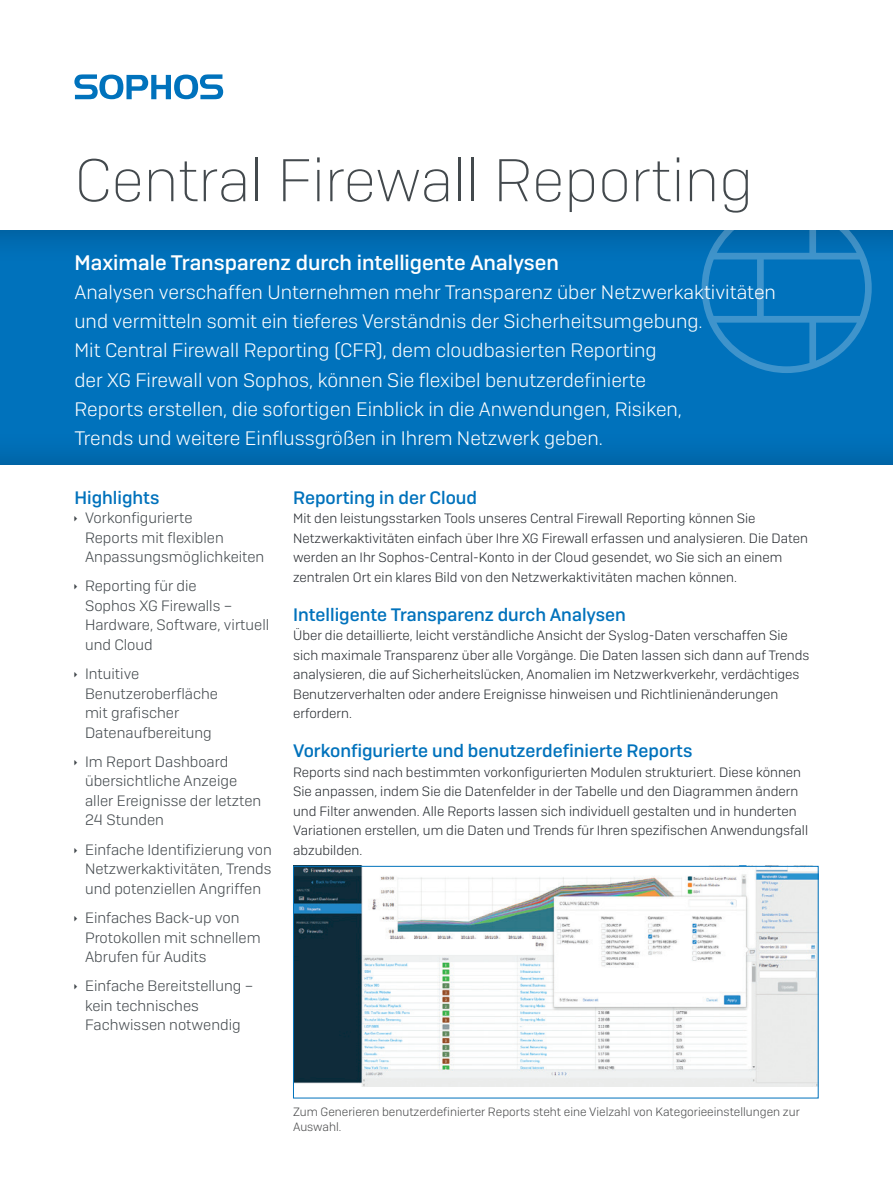
<style>
.page{position:relative;width:893px;height:1191px;background:#fff}
.page>*{position:absolute;margin:0;border:0;box-sizing:border-box;transform-origin:0 0}
.t1{font:200 60px "Sophos Sans";color:#43494d}
.Intro_subheading{font:500 21px "Sophos Sans";color:#fff}
.Intro_copy{font:300 19.5px/29.2px "Sophos Sans";color:#fff}
.Subheading_1{font:500 18px "Sophos Sans";color:#0072bc}
.t2{font:300 15px/19.5px "Sophos Sans";color:#43494d}
.Body_Copy{font:300 13.5px/19.5px "Sophos Sans";color:#282c31}
.t3{font:300 12px/14.7px "Sophos Sans";color:#4b4c4d}
</style>
<div class="page">
<div style="left:0;top:224px;width:893px;height:242px;background:#231f20;opacity:.3"></div>
<svg style="left:702px;top:224px;width:170px;height:149px;background:#177dbf"></svg>
<svg style="left:74px;top:74px;width:149px;height:25px"></svg>
<img style="left:295px;top:868px;width:522px;height:218px">
<div style="left:293px;top:866px;width:526px;height:232px;border:1px solid #0072bc"></div>
<p class="t1" style="left:74px;top:145px;width:680px">Central Firewall Reporting</p>
<p class="Intro_subheading" style="left:74px;top:249px;width:486px">Maximale Transparenz durch intelligente Analysen</p>
<p class="Intro_copy" style="left:74px;top:277px;width:703px">Analysen verschaffen Unternehmen mehr Transparenz über Netzwerkaktivitäten und vermitteln somit ein tieferes Verständnis der Sicherheitsumgebung.<br>Mit Central Firewall Reporting (CFR), dem cloudbasierten Reporting<br>der XG Firewall von Sophos, können Sie flexibel benutzerdefinierte<br>Reports erstellen, die sofortigen Einblick in die Anwendungen, Risiken,<br>Trends und weitere Einflussgrößen in Ihrem Netzwerk geben.</p>
<p class="Subheading_1" style="left:74px;top:486px;width:87px">Highlights</p>
<p class="t2" style="left:85px;top:508px;width:181px">Vorkonfigurierte<br>Reports mit flexiblen<br>Anpassungsmöglichkeiten</p>
<p class="t2" style="left:85px;top:576px;width:186px">Reporting für die<br>Sophos XG Firewalls –<br>Hardware, Software, virtuell und Cloud</p>
<p class="t2" style="left:85px;top:664px;width:134px">Intuitive<br>Benutzeroberfläche mit grafischer<br>Datenaufbereitung</p>
<p class="t2" style="left:85px;top:751px;width:178px">Im Report Dashboard übersichtliche Anzeige aller Ereignisse der letzten<br>24 Stunden</p>
<p class="t2" style="left:85px;top:839px;width:188px;text-align:justify">Einfache Identifizierung von Netzwerkaktivitäten, Trends und potenziellen Angriffen</p>
<p class="t2" style="left:85px;top:907px;width:177px">Einfaches Back-up von<br>Protokollen mit schnellem<br>Abrufen für Audits</p>
<p class="t2" style="left:85px;top:976px;width:170px">Einfache Bereitstellung – kein technisches<br>Fachwissen notwendig</p>
<p class="Subheading_1" style="left:293px;top:486px;width:186px">Reporting in der Cloud</p>
<p class="Body_Copy" style="left:293px;top:508px;width:516px">Mit den leistungsstarken Tools unseres Central Firewall Reporting können Sie Netzwerkaktivitäten einfach über Ihre XG Firewall erfassen und analysieren. Die Daten werden an Ihr Sophos-Central-Konto in der Cloud gesendet, wo Sie sich an einem zentralen Ort ein klares Bild von den Netzwerkaktivitäten machen können.</p>
<p class="Subheading_1" style="left:293px;top:603px;width:334px">Intelligente Transparenz durch Analysen</p>
<p class="Body_Copy" style="left:293px;top:625px;width:518px">Über die detaillierte, leicht verständliche Ansicht der Syslog-Daten verschaffen Sie sich maximale Transparenz über alle Vorgänge. Die Daten lassen sich dann auf Trends analysieren, die auf Sicherheitslücken, Anomalien im Netzwerkverkehr, verdächtiges Benutzerverhalten oder andere Ereignisse hinweisen und Richtlinienänderungen erfordern.</p>
<p class="Subheading_1" style="left:293px;top:740px;width:401px">Vorkonfigurierte und benutzerdefinierte Reports</p>
<p class="Body_Copy" style="left:293px;top:762px;width:516px">Reports sind nach bestimmten vorkonfigurierten Modulen strukturiert. Diese können Sie anpassen, indem Sie die Datenfelder in der Tabelle und den Diagrammen ändern und Filter anwenden. Alle Reports lassen sich individuell gestalten und in hunderten Variationen erstellen, um die Daten und Trends für Ihren spezifischen Anwendungsfall abzubilden.</p>
<p class="t3" style="left:293px;top:1104px;width:508px">Zum Generieren benutzerdefinierter Reports steht eine Vielzahl von Kategorieeinstellungen zur<br>Auswahl.</p>
</div>
